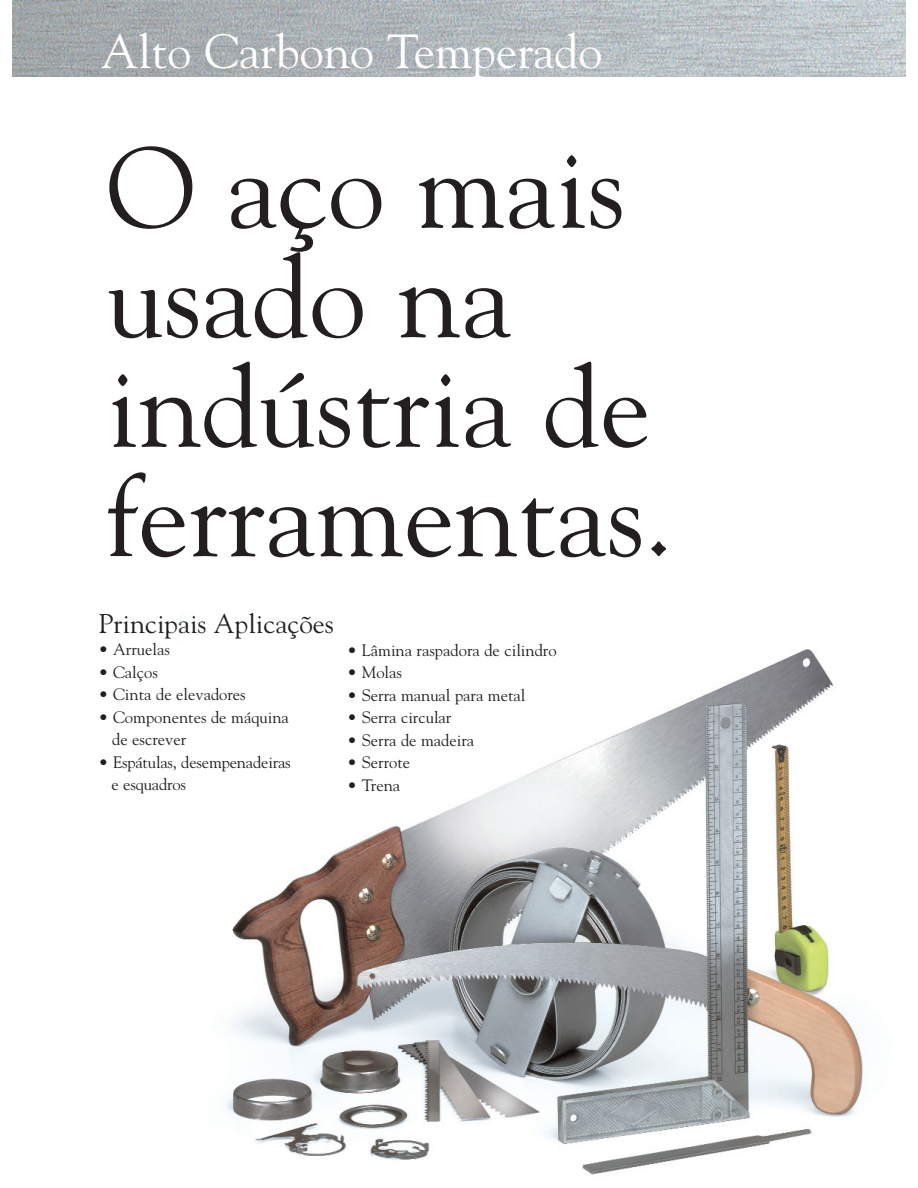
<style>
.page{position:relative;width:918px;height:1188px;background:#fff}
.page>*{position:absolute;margin:0;border:0;box-sizing:border-box;transform-origin:0 0}
.t1{font:114px/109.5px "Goudy";color:#231f20}
.t2{font:47.85px "Goudy";color:#fff}
.t3{font:27px "Goudy";color:#231f20}
.t4{font:16.5px/22.5px "Goudy";color:#231f20}
</style>
<div class="page">
<img style="left:224px;top:649px;width:639px;height:526px">
<img style="left:12px;top:0;width:894px;height:76px">
<h2 class="t2" style="left:101px;top:32px;width:503px">Alto Carbono Temperado</h2>
<h1 class="t1" style="left:107px;top:142px;width:568px">O aço mais usado na indústria de ferramentas.</h1>
<h3 class="t3" style="left:99px;top:613px;width:237px">Principais Aplicações</h3>
<p class="t4" style="left:99px;top:640px;width:73px">• Arruelas</p>
<p class="t4" style="left:99px;top:662px;width:61px">• Calços</p>
<p class="t4" style="left:99px;top:685px;width:149px">• Cinta de elevadores</p>
<p class="t4" style="left:112px;top:707px;width:178px;text-indent:-14px">• Componentes de máquina de escrever</p>
<p class="t4" style="left:112px;top:752px;width:181px;text-indent:-13px">• Espátulas, desempenadeiras e esquadros</p>
<p class="t4" style="left:347px;top:640px;width:211px">• Lâmina raspadora de cilindro</p>
<p class="t4" style="left:347px;top:663px;width:56px">• Molas</p>
<p class="t4" style="left:347px;top:685px;width:180px">• Serra manual para metal</p>
<p class="t4" style="left:347px;top:708px;width:106px">• Serra circular</p>
<p class="t4" style="left:347px;top:730px;width:129px">• Serra de madeira</p>
<p class="t4" style="left:347px;top:753px;width:65px">• Serrote</p>
<p class="t4" style="left:347px;top:775px;width:55px">• Trena</p>
</div>
